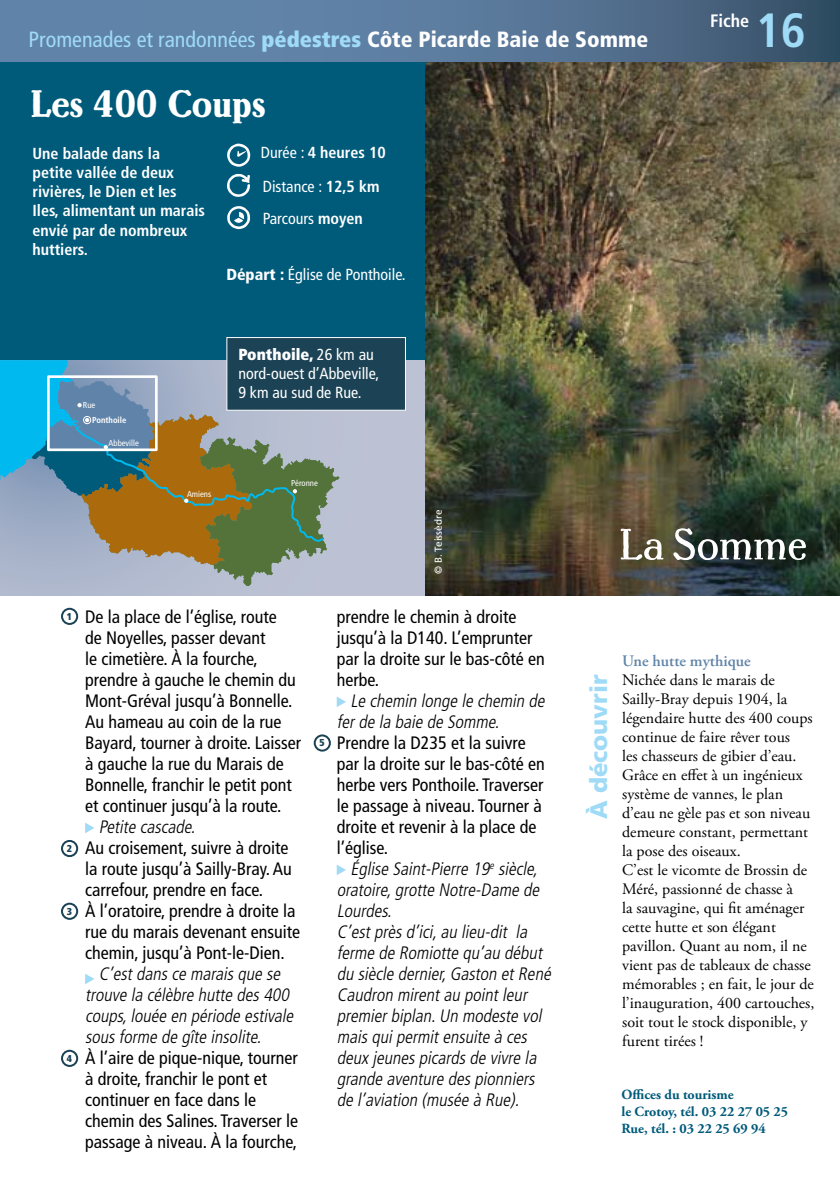
<style>
.page{position:relative;width:840px;height:1191px;background:#fff}
.page>*{position:absolute;margin:0;border:0;box-sizing:border-box;transform-origin:0 0}
.t1{font:700 condensed 48px "Frutiger";color:#9fdaf7}
.t2{font:38px "Lo Type";color:#fff}
.t3{font:900 24px "Frutiger";color:#9fdaf7}
.t4{font:condensed 22px "Frutiger";color:#9fdaf7}
.t5{font:condensed 18px/21px "Frutiger";color:#000}
.t6{font:italic 300 condensed 18px/21px "Frutiger";color:#000}
.t7{font:700 condensed 18px "Frutiger";color:#fff}
.t8{font:16px/19px "Adobe Garamond Pro";color:#000}
.t9{font:condensed 16px/19px "Frutiger";color:#fff}
.t10{font:700 condensed 16px/19.2px "Frutiger";color:#fff}
.t11{font:600 16px "Adobe Garamond Pro";color:#6084a9}
.t12{font:700 14px/17px "Adobe Garamond Pro";color:#005a7a}
.t13{font:10px "Frutiger";color:#fff}
.t14{font:900 condensed 10px "Frutiger";color:#1b4355}
.t15{font:condensed 8.6px "Frutiger";color:#fff}
.t16{font:700 condensed 8.6px "Frutiger";color:#fff}
.s1{font-weight:900}
.s2{font-weight:900;color:#fff}
.s3{font-weight:700}
</style>
<div class="page">
<div style="left:0;top:47px;width:425px;height:313px;background:#005a7a"></div>
<div style="left:0;top:360px;width:425px;height:235px;background:#bcc2d4"></div>
<svg style="left:0;top:360px;width:339px;height:226px"></svg>
<img style="left:425px;top:61px;width:414px;height:534px">
<svg style="left:620px;top:529px;width:43px;height:31px"></svg>
<svg style="left:673px;top:528px;width:132px;height:32px"></svg>
<svg style="left:85px;top:822px;width:9px;height:11px"></svg>
<svg style="left:85px;top:974px;width:9px;height:10px"></svg>
<svg style="left:336px;top:697px;width:10px;height:10px"></svg>
<svg style="left:336px;top:865px;width:10px;height:10px"></svg>
<svg style="left:0;top:0;width:839px;height:61px;background:#567697"></svg>
<div style="left:61px;top:608px;width:17px;height:17px;border:2px solid #1b4355;border-radius:50%"></div>
<div style="left:61px;top:840px;width:17px;height:17px;border:2px solid #1b4355;border-radius:50%"></div>
<svg style="left:227px;top:144px;width:23px;height:23px"></svg>
<svg style="left:227px;top:174px;width:23px;height:23px"></svg>
<svg style="left:227px;top:206px;width:23px;height:23px"></svg>
<div style="left:226px;top:337px;width:180px;height:74px;background:#1b4355;border:1px solid #fff"></div>
<div style="left:61px;top:902px;width:17px;height:18px;border:2px solid #1b4355;border-radius:50%"></div>
<div style="left:313px;top:734px;width:18px;height:17px;border:2px solid #1b4355;border-radius:50%"></div>
<div style="left:61px;top:1049px;width:17px;height:18px;border:2px solid #1b4355;border-radius:50%"></div>
<p class="t4" style="left:29px;top:26px;width:621px">Promenades et randonnées <span class="s1">pédestres</span> <span class="s2">Côte Picarde Baie de Somme</span></p>
<h2 class="t2" style="left:31px;top:82px;width:236px">Les 400 Coups</h2>
<p class="t10" style="left:32px;top:144px;width:174px">Une balade dans la<br>petite vallée de deux rivières, le Dien et les<br>Iles, alimentant un marais envié par de nombreux huttiers.</p>
<p class="t9" style="left:261px;top:136px;width:126px;line-height:33.8px">Durée : <span class="s3">4 heures 10<br></span>Distance : <span class="s3">12,5 km</span></p>
<p class="t9" style="left:263px;top:209px;width:101px">Parcours <span class="s3">moyen</span></p>
<p class="t9" style="left:226px;top:265px;width:181px"><span class="s1">Départ :</span> Église de Ponthoile.</p>
<p class="t15" style="left:83px;top:400px;width:14px">Rue</p>
<p class="t16" style="left:92px;top:415px;width:36px">Ponthoile</p>
<p class="t15" style="left:108px;top:438px;width:32px">Abbeville</p>
<p class="t9" style="left:238px;top:345px;width:142px"><span class="s1">Ponthoile,</span> 26 km au nord-ouest d’Abbeville,<br>9 km au sud de Rue.</p>
<p class="t15" style="left:187px;top:488px;width:26px">Amiens</p>
<p class="t15" style="left:291px;top:478px;width:28px">Péronne</p>
<p class="t13" style="left:432px;top:574px;width:66px;rotate:-90deg">© B. Teissèdre</p>
<p class="t7" style="left:709px;top:10px;width:41px">Fiche</p>
<h1 class="t1" style="left:755px;top:1px;width:51px">16</h1>
<p class="t14" style="left:67px;top:610px;width:7px">1</p>
<p class="t14" style="left:67px;top:842px;width:7px">2</p>
<p class="t14" style="left:67px;top:905px;width:7px">3</p>
<p class="t14" style="left:67px;top:1052px;width:7px">4</p>
<p class="t5" style="left:85px;top:606px;width:217px">De la place de l’église, route<br>de Noyelles, passer devant<br>le cimetière. À la fourche, prendre à gauche le chemin du<br>Mont-Gréval jusqu’à Bonnelle.<br>Au hameau au coin de la rue<br>Bayard, tourner à droite. Laisser à gauche la rue du Marais de<br>Bonnelle, franchir le petit pont et continuer jusqu’à la route.</p>
<p class="t6" style="left:99px;top:816px;width:101px">Petite cascade.</p>
<p class="t5" style="left:85px;top:837px;width:216px">Au croisement, suivre à droite la route jusqu’à Sailly-Bray. Au carrefour, prendre en face.<br>À l’oratoire, prendre à droite la rue du marais devenant ensuite chemin, jusqu’à Pont-le-Dien.</p>
<p class="t6" style="left:85px;top:963px;width:213px;text-indent:14px">C’estdansce maraisque se trouve la célèbre hutte des400 coups,louée en période estivale sousforme de gîte insolite.</p>
<p class="t5" style="left:85px;top:1047px;width:214px">À l’aire de pique-nique, tourner à droite, franchir le pont et continuer en face dans le chemin des Salines. Traverser le passage à niveau. À la fourche,</p>
<p class="t14" style="left:319px;top:736px;width:7px">5</p>
<p class="t5" style="left:336px;top:606px;width:209px">prendre le chemin à droite jusqu’à la D140. L’emprunter par la droite sur le bas-côté en herbe.</p>
<p class="t6" style="left:336px;top:690px;width:213px;text-indent:14px">Le chemin longe le chemin de ferde la baie de Somme.</p>
<p class="t5" style="left:336px;top:732px;width:209px">Prendre la D235 et la suivre par la droite sur le bas-côté en herbe vers Ponthoile. Traverser le passage à niveau. Tourner à droite et revenir à la place de l’église.</p>
<p class="t6" style="left:336px;top:858px;width:219px;text-indent:14px">Église Saint-Pierre 19<sup>e</sup> siècle, oratoire,grotte Notre-Dame de<br>Lourdes.<br>C’estprèsd’ici,au lieu-dit la ferme de Romiotte qu’au début du siècle dernier,Gaston etRené<br>Caudron mirentau pointleur premierbiplan.Un modeste vol maisquipermitensuite à ces deux jeunespicardsde vivre la grande aventure despionniers de l’aviation (musée à Rue).</p>
<h3 class="t3" style="left:583px;top:819px;width:146px;rotate:-90deg">À découvrir</h3>
<p class="t11" style="left:621px;top:651px;width:130px">Une hutte mythique</p>
<p class="t8" style="left:621px;top:670px;width:194px">Nichée dans le marais de<br>Sailly-Bray depuis 1904, la légendaire hutte des 400 coups continue de faire rêver tous<br>les chasseurs de gibier d’eau.<br>Grâce en effet à un ingénieux système de vannes, le plan d’eau ne gèle pas et son niveau demeure constant, permettant la pose des oiseaux.<br>C’est le vicomte de Brossin de<br>Méré, passionné de chasse à<br>la sauvagine, qui fit aménager cette hutte et son élégant pavillon. Quant au nom, il ne vient pas de tableaux de chasse mémorables ; en fait, le jour de l’inauguration, 400 cartouches, soit tout le stock disponible, y furent tirées !</p>
<p class="t12" style="left:621px;top:1086px;width:168px">Offices du tourisme<br>le Crotoy, tél. 03 22 27 05 25<br>Rue, tél. : 03 22 25 69 94</p>
</div>
